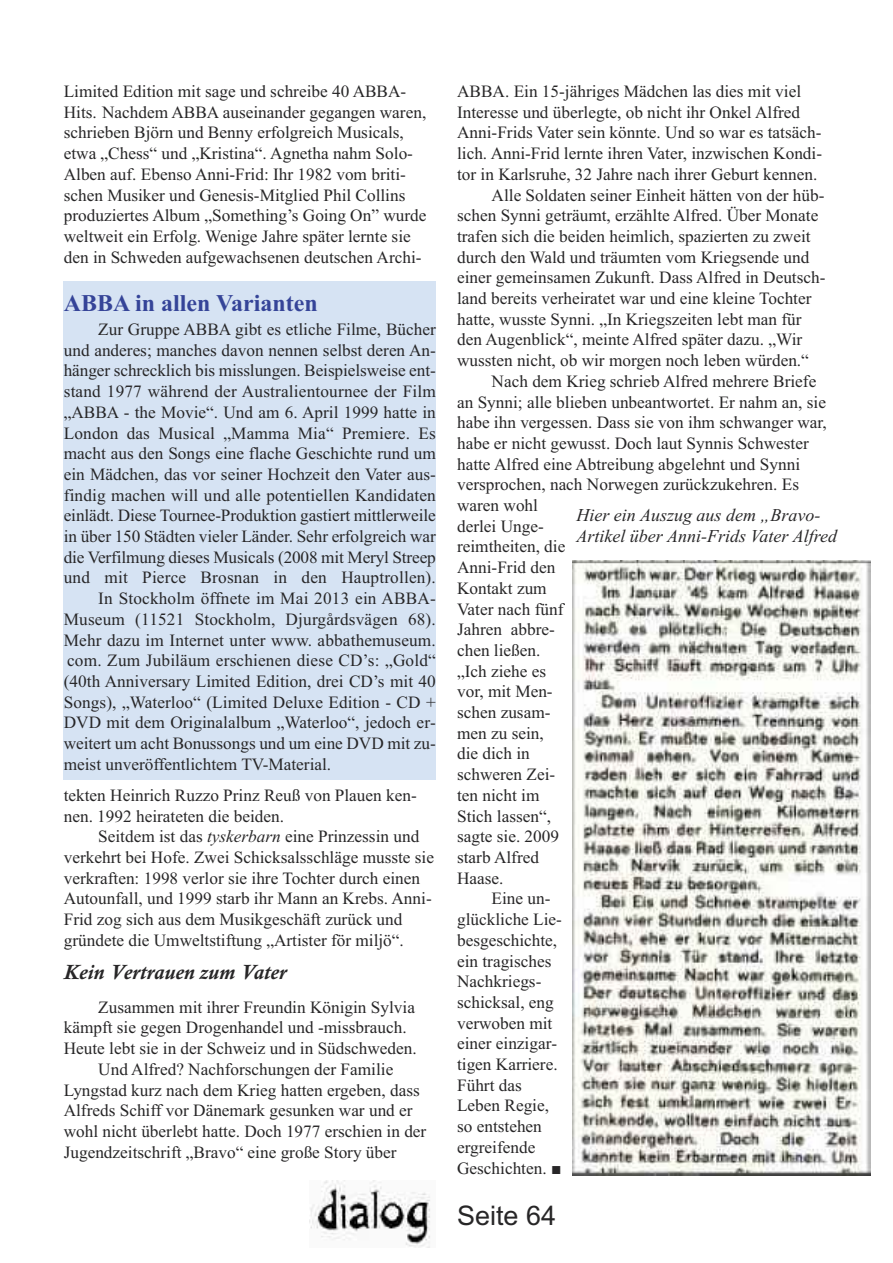
<style>
.page{position:relative;width:893px;height:1263px;background:#fff}
.page>*{position:absolute;margin:0;border:0;box-sizing:border-box;transform-origin:0 0}
.t1{font:27px "Arial";color:#272627}
.t2{font:700 24px "Times New Roman";color:#354498}
.t3{font:italic 700 21px "Calisto";color:#272627}
.t4{font:italic 18px/21.6px "Times New Roman";color:#272627}
.t5{font:17.25px/20.7px "Times New Roman";color:#272627}
.s1{font-style:italic}
</style>
<div class="page">
<img style="left:309px;top:1180px;width:121px;height:67px">
<div style="left:64px;top:282px;width:372px;height:498px;background:#d6e3f3"></div>
<img style="left:572px;top:561px;width:298px;height:615px">
<p class="t5" style="left:64px;top:81px;width:364px">Limited Edition mit sage und schreibe 40 ABBA-Hits. Nachdem ABBA auseinander gegangen waren, schrieben Björn und Benny erfolgreich Musicals, etwa „Chess“ und „Kristina“. Agnetha nahm Solo-Alben auf. Ebenso Anni-Frid: Ihr 1982 vom briti&shy;schen Musiker und Genesis-Mitglied Phil Collins produziertes Album „Something’s Going On” wurde weltweit ein Erfolg. Wenige Jahre später lernte sie den in Schweden aufgewachsenen deutschen Archi-</p>
<h2 class="t2" style="left:64px;top:289px;width:256px">ABBA in allen Varianten</h2>
<p class="t5" style="left:98px;top:319px;width:339px">Zur Gruppe ABBA gibt es etliche Filme, Bücher</p>
<p class="t5" style="left:64px;top:339px;width:374px">und anderes; manches davon nennen selbst deren An-</p>
<p class="t5" style="left:64px;top:360px;width:374px">hänger schrecklich bis misslungen. Beispielsweise ent-</p>
<p class="t5" style="left:64px;top:381px;width:374px">stand 1977 während der Australientournee der Film</p>
<p class="t5" style="left:64px;top:401px;width:374px">„ABBA - the Movie“. Und am 6. April 1999 hatte in</p>
<p class="t5" style="left:64px;top:422px;width:374px">London das Musical „Mamma Mia“ Premiere. Es</p>
<p class="t5" style="left:64px;top:443px;width:374px">macht aus den Songs eine flache Geschichte rund um</p>
<p class="t5" style="left:64px;top:464px;width:374px">ein Mädchen, das vor seiner Hochzeit den Vater aus-</p>
<p class="t5" style="left:64px;top:484px;width:374px">findig machen will und alle potentiellen Kandidaten</p>
<p class="t5" style="left:64px;top:505px;width:374px">einlädt. Diese Tournee-Produktion gastiert mittlerweile</p>
<p class="t5" style="left:64px;top:526px;width:374px">in über 150 Städten vieler Länder. Sehr erfolgreich war</p>
<p class="t5" style="left:64px;top:546px;width:374px">die Verfilmung dieses Musicals (2008 mit Meryl Streep</p>
<p class="t5" style="left:64px;top:567px;width:374px">und mit Pierce Brosnan in den Hauptrollen).</p>
<p class="t5" style="left:98px;top:588px;width:339px">In Stockholm öffnete im Mai 2013 ein ABBA-</p>
<p class="t5" style="left:64px;top:608px;width:374px">Museum (11521 Stockholm, Djurgårdsvägen 68).</p>
<p class="t5" style="left:64px;top:629px;width:374px">Mehr dazu im Internet unter www. abbathemuseum.</p>
<p class="t5" style="left:67px;top:650px;width:370px">com. Zum Jubiläum erschienen diese CD’s: „Gold“</p>
<p class="t5" style="left:64px;top:671px;width:374px">(40th Anniversary Limited Edition, drei CD’s mit 40</p>
<p class="t5" style="left:64px;top:691px;width:374px">Songs), „Waterloo“ (Limited Deluxe Edition - CD +</p>
<p class="t5" style="left:64px;top:712px;width:374px">DVD mit dem Originalalbum „Waterloo“, jedoch er-</p>
<p class="t5" style="left:64px;top:733px;width:374px">weitert um acht Bonussongs und um eine DVD mit zu-</p>
<p class="t5" style="left:64px;top:753px;width:269px">meist unveröffentlichtem TV-Material.</p>
<p class="t5" style="left:64px;top:784px;width:355px">tekten Heinrich Ruzzo Prinz Reuß von Plauen ken&shy;nen. 1992 heirateten die beiden.</p>
<p class="t5" style="left:64px;top:826px;width:372px;text-indent:35px">Seitdem ist das <span class="s1">tyskerbarn</span> eine Prinzessin und verkehrt bei Hofe. Zwei Schicksalsschläge musste sie verkraften: 1998 verlor sie ihre Tochter durch einen Autounfall, und 1999 starb ihr Mann an Krebs. Anni-Frid zog sich aus dem Musikgeschäft zurück und gründete die Umweltstiftung „Artister för miljö“.</p>
<p class="t3" style="left:64px;top:960px;width:224px">Kein Vertrauen zum Vater</p>
<p class="t5" style="left:98px;top:996px;width:318px">Zusammen mit ihrer Freundin Königin Sylvia</p>
<p class="t5" style="left:64px;top:1017px;width:344px">kämpft sie gegen Drogenhandel und -missbrauch.</p>
<p class="t5" style="left:64px;top:1038px;width:355px">Heute lebt sie in der Schweiz und in Südschweden.</p>
<p class="t5" style="left:98px;top:1058px;width:297px">Und Alfred? Nachforschungen der Familie</p>
<p class="t5" style="left:64px;top:1079px;width:358px">Lyngstad kurz nach dem Krieg hatten ergeben, dass</p>
<p class="t5" style="left:64px;top:1100px;width:350px">Alfreds Schiff vor Dänemark gesunken war und er</p>
<p class="t5" style="left:64px;top:1121px;width:364px">wohl nicht überlebt hatte. Doch 1977 erschien in der</p>
<p class="t5" style="left:64px;top:1141px;width:334px">Jugendzeitschrift „Bravo“ eine große Story über</p>
<p class="t5" style="left:457px;top:81px;width:345px">ABBA. Ein 15-jähriges Mädchen las dies mit viel</p>
<p class="t5" style="left:457px;top:101px;width:344px">Interesse und überlegte, ob nicht ihr Onkel Alfred</p>
<p class="t5" style="left:457px;top:122px;width:366px">Anni-Frids Vater sein könnte. Und so war es tatsäch-</p>
<p class="t5" style="left:457px;top:143px;width:366px">lich. Anni-Frid lernte ihren Vater, inzwischen Kondi-</p>
<p class="t5" style="left:457px;top:163px;width:362px">tor in Karlsruhe, 32 Jahre nach ihrer Geburt kennen.</p>
<p class="t5" style="left:492px;top:184px;width:334px">Alle Soldaten seiner Einheit hätten von der hüb-</p>
<p class="t5" style="left:457px;top:205px;width:363px">schen Synni geträumt, erzählte Alfred. Über Monate</p>
<p class="t5" style="left:457px;top:226px;width:355px">trafen sich die beiden heimlich, spazierten zu zweit</p>
<p class="t5" style="left:457px;top:246px;width:354px">durch den Wald und träumten vom Kriegsende und</p>
<p class="t5" style="left:457px;top:267px;width:370px">einer gemeinsamen Zukunft. Dass Alfred in Deutsch-</p>
<p class="t5" style="left:457px;top:288px;width:356px">land bereits verheiratet war und eine kleine Tochter</p>
<p class="t5" style="left:457px;top:308px;width:346px">hatte, wusste Synni. „In Kriegszeiten lebt man für</p>
<p class="t5" style="left:457px;top:329px;width:347px">den Augenblick“, meinte Alfred später dazu. „Wir</p>
<p class="t5" style="left:457px;top:350px;width:353px">wussten nicht, ob wir morgen noch leben würden.“</p>
<p class="t5" style="left:492px;top:370px;width:326px">Nach dem Krieg schrieb Alfred mehrere Briefe</p>
<p class="t5" style="left:457px;top:391px;width:370px">an Synni; alle blieben unbeantwortet. Er nahm an, sie</p>
<p class="t5" style="left:457px;top:412px;width:371px">habe ihn vergessen. Dass sie von ihm schwanger war,</p>
<p class="t5" style="left:457px;top:433px;width:353px">habe er nicht gewusst. Doch laut Synnis Schwester</p>
<p class="t5" style="left:457px;top:453px;width:345px">hatte Alfred eine Abtreibung abgelehnt und Synni</p>
<p class="t5" style="left:457px;top:474px;width:343px">versprochen, nach Norwegen zurückzukehren. Es</p>
<p class="t5" style="left:457px;top:495px;width:82px">waren wohl</p>
<p class="t5" style="left:457px;top:515px;width:88px">derlei Unge-</p>
<p class="t5" style="left:457px;top:536px;width:110px">reimtheiten, die</p>
<p class="t5" style="left:457px;top:557px;width:100px">Anni-Frid den</p>
<p class="t5" style="left:457px;top:577px;width:91px">Kontakt zum</p>
<p class="t5" style="left:457px;top:598px;width:108px">Vater nach fünf</p>
<p class="t5" style="left:457px;top:619px;width:99px">Jahren abbre-</p>
<p class="t5" style="left:457px;top:640px;width:85px">chen ließen.</p>
<p class="t5" style="left:457px;top:660px;width:91px">„Ich ziehe es</p>
<p class="t5" style="left:457px;top:681px;width:97px">vor, mit Men-</p>
<p class="t5" style="left:457px;top:702px;width:95px">schen zusam-</p>
<p class="t5" style="left:457px;top:722px;width:88px">men zu sein,</p>
<p class="t5" style="left:457px;top:743px;width:74px">die dich in</p>
<p class="t5" style="left:457px;top:764px;width:100px">schweren Zei-</p>
<p class="t5" style="left:457px;top:784px;width:84px">ten nicht im</p>
<p class="t5" style="left:457px;top:805px;width:95px">Stich lassen“,</p>
<p class="t5" style="left:457px;top:826px;width:104px">sagte sie. 2009</p>
<p class="t5" style="left:457px;top:847px;width:83px">starb Alfred</p>
<p class="t5" style="left:457px;top:867px;width:48px">Haase.</p>
<p class="t5" style="left:492px;top:888px;width:60px">Eine un-</p>
<p class="t5" style="left:457px;top:909px;width:106px">glückliche Lie-</p>
<p class="t5" style="left:457px;top:929px;width:102px">besgeschichte,</p>
<p class="t5" style="left:457px;top:950px;width:96px">ein tragisches</p>
<p class="t5" style="left:457px;top:971px;width:86px">Nachkriegs-</p>
<p class="t5" style="left:457px;top:991px;width:98px">schicksal, eng</p>
<p class="t5" style="left:457px;top:1012px;width:97px">verwoben mit</p>
<p class="t5" style="left:457px;top:1033px;width:102px">einer einzigar-</p>
<p class="t5" style="left:457px;top:1054px;width:102px">tigen Karriere.</p>
<p class="t5" style="left:457px;top:1074px;width:66px">Führt das</p>
<p class="t5" style="left:457px;top:1095px;width:93px">Leben Regie,</p>
<p class="t5" style="left:457px;top:1116px;width:86px">so entstehen</p>
<p class="t5" style="left:457px;top:1136px;width:80px">ergreifende</p>
<p class="t5" style="left:457px;top:1157px;width:106px">Geschichten. ■</p>
<p class="t4" style="left:576px;top:504px;width:262px">Hier ein Auszug aus dem „Bravo-<br>Artikel über Anni-Frids Vater Alfred</p>
<h1 class="t1" style="left:457px;top:1199px;width:101px">Seite 64</h1>
</div>
